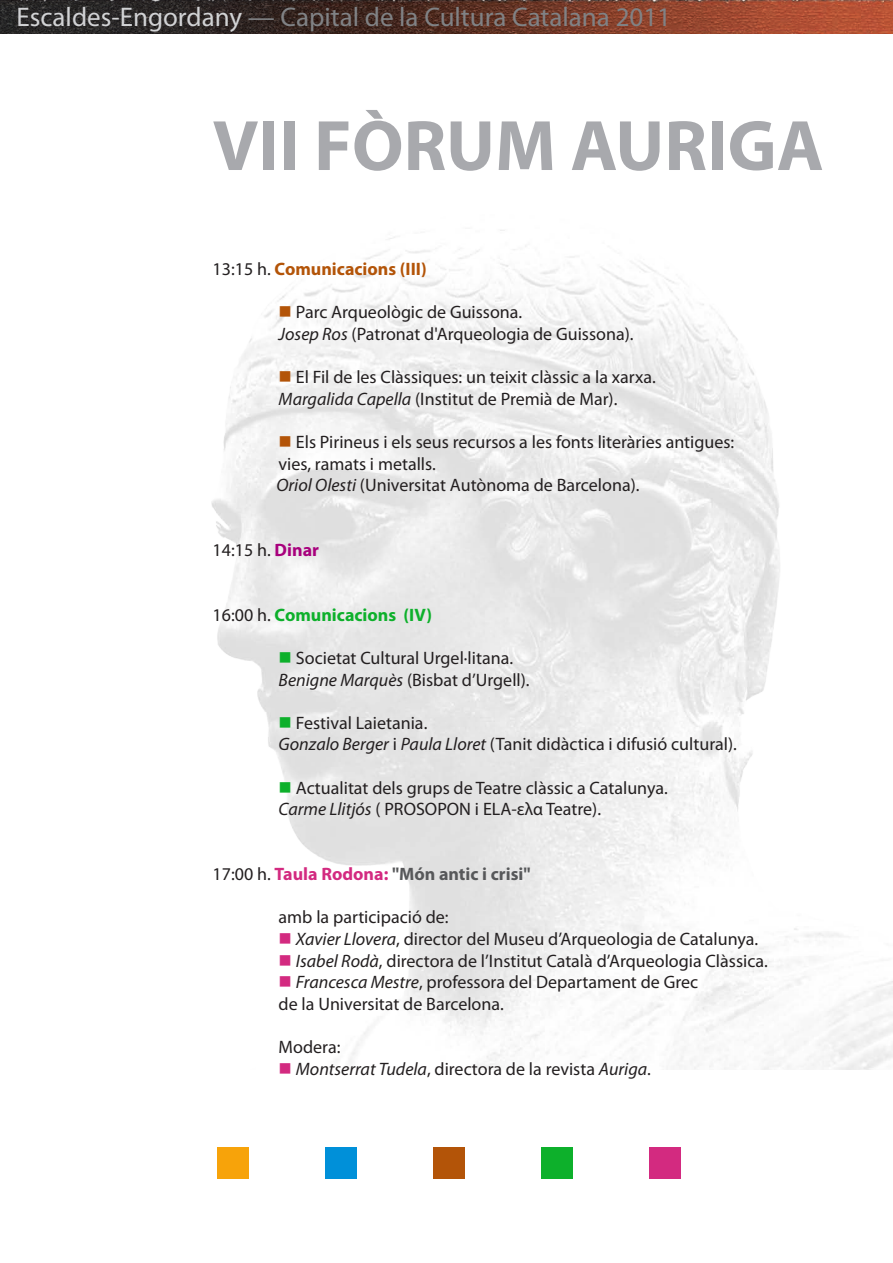
<style>
.page{position:relative;width:893px;height:1263px;background:#fff}
.page>*{position:absolute;margin:0;border:0;box-sizing:border-box;transform-origin:0 0}
.t1{font:700 72px "Myriad Pro";color:#a8a9ad}
.t2{font:54px "Wingdings";color:#d32a80}
.t3{font:27px "Myriad Pro";color:#808285}
.t4{font:18px/21.6px "Myriad Pro";color:#231f20}
.t5{font:italic 18px "Myriad Pro";color:#231f20}
.t6{font:700 18px "Myriad Pro";color:#57585a}
.t7{font:700 18px "Myriad Pro";color:#b35408}
.t8{font:700 18px "Myriad Pro";color:#0db02b}
.s1{color:#d1d2d4}
.s2{font-weight:400;color:#231f20}
.s3{color:#b35408}
.s4{font-style:italic}
.s5{font-weight:700;color:#a8007d}
.s6{color:#0db02b}
.s7{color:#d32a80}
.s8{font-style:normal}
</style>
<div class="page">
<img style="left:212px;top:230px;width:681px;height:839px">
<img style="left:0;top:0;width:893px;height:34px">
<h3 class="t3" style="left:17px;top:0;width:656px"><span class="s1">Escaldes-Engordany</span> — Capital de la Cultura Catalana 2011</h3>
<h1 class="t1" style="left:213px;top:99px;width:613px">VII FÒRUM AURIGA</h1>
<p class="t7" style="left:213px;top:257px;width:216px"><span class="s2">13:15 h.</span> Comunicacions (III)</p>
<p class="t4" style="left:279px;top:301px;width:356px"><span class="s3">■</span> Parc Arqueològic de Guissona.<br><span class="s4">Josep Ros</span> (Patronat d'Arqueologia de Guissona).</p>
<p class="t4" style="left:279px;top:366px;width:379px"><span class="s3">■</span> El Fil de les Clàssiques: un teixit clàssic a la xarxa.<br><span class="s4">Margalida Capella</span> (Institut de Premià de Mar).</p>
<p class="t4" style="left:276px;top:431px;width:459px"><span class="s3">■</span> Els Pirineus i els seus recursos a les fonts literàries antigues: vies, ramats i metalls.<br><span class="s4">Oriol Olesti</span> (Universitat Autònoma de Barcelona).</p>
<p class="t4" style="left:213px;top:539px;width:108px">14:15 h. <span class="s5">Dinar</span></p>
<p class="t8" style="left:213px;top:603px;width:221px"><span class="s2">16:00 h.</span> Comunicacions (IV)</p>
<p class="t4" style="left:279px;top:647px;width:253px"><span class="s6">■</span> Societat Cultural Urgel·litana.<br><span class="s4">Benigne Marquès</span> (Bisbat d’Urgell).</p>
<p class="t4" style="left:279px;top:712px;width:460px"><span class="s6">■</span> Festival Laietania.<br><span class="s4">Gonzalo Berger</span> i <span class="s4">Paula Lloret</span> (Tanit didàctica i difusió cultural).</p>
<p class="t4" style="left:279px;top:776px;width:391px"><span class="s6">■</span> Actualitat dels grups de Teatre clàssic a Catalunya.<br><span class="s4">Carme Llitjós</span> ( PROSOPON i ELA-ελα Teatre).</p>
<p class="t6" style="left:213px;top:862px;width:319px"><span class="s2">17:00 h.</span> <span class="s7">Taula Rodona:</span> "Món antic i crisi"</p>
<p class="t4" style="left:279px;top:906px;width:171px">amb la participació de:</p>
<p class="t4" style="left:279px;top:928px;width:481px"><span class="s7">■</span> <span class="s4">Xavier Llovera</span>, director del Museu d’Arqueologia de Catalunya.</p>
<p class="t4" style="left:279px;top:949px;width:491px"><span class="s7">■</span> <span class="s4">Isabel Rodà</span>, directora de l’Institut Català d’Arqueologia Clàssica.</p>
<p class="t4" style="left:279px;top:971px;width:421px"><span class="s7">■</span> <span class="s4">Francesca Mestre</span>, professora del Departament de Grec de la Universitat de Barcelona.</p>
<p class="t4" style="left:279px;top:1036px;width:63px">Modera:</p>
<p class="t5" style="left:279px;top:1057px;width:374px"><span class="s7">■</span> Montserrat Tudela<span class="s8">, directora de la revista</span> Auriga<span class="s8">.</span></p>
<h2 class="t2" style="left:645px;top:1134px;width:42px">■</h2>
</div>
